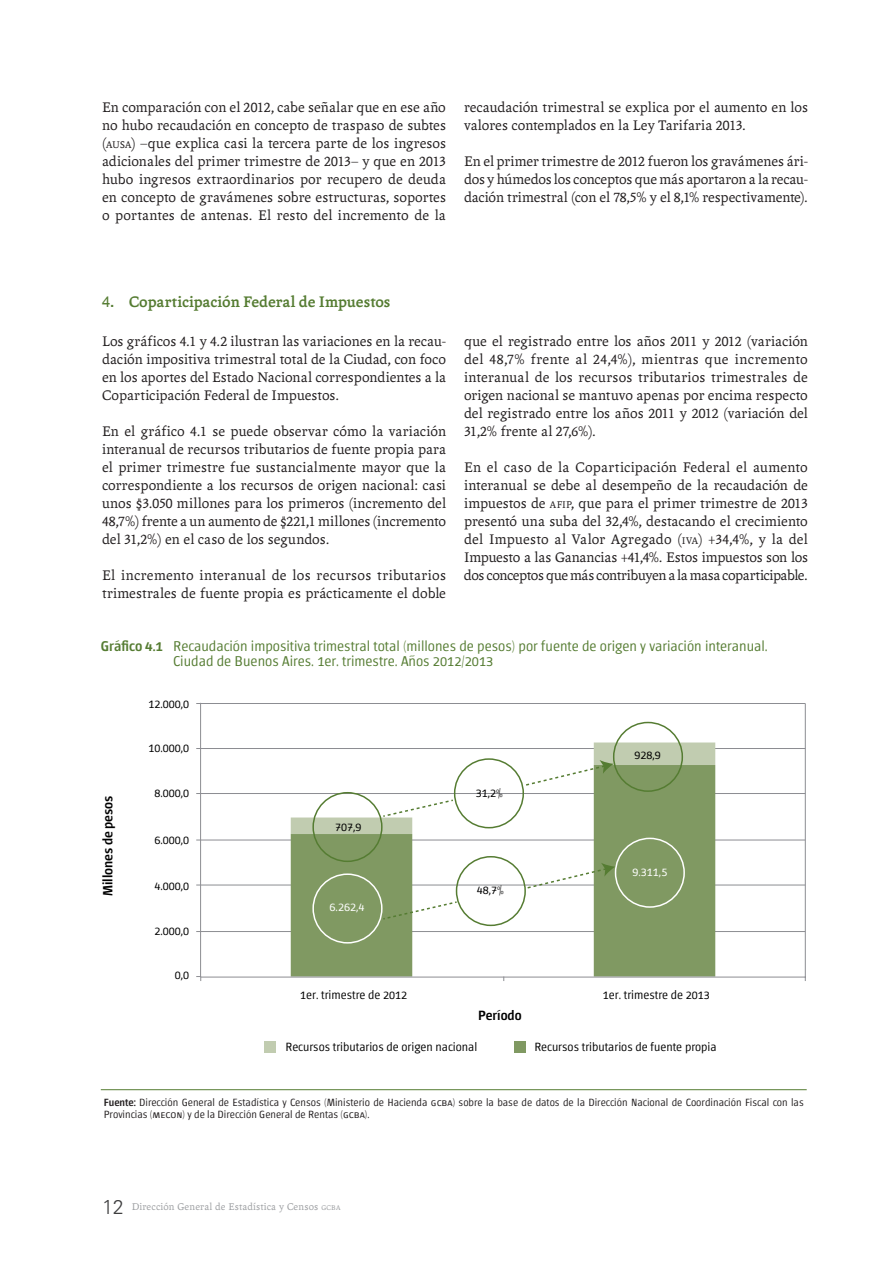
<style>
.page{position:relative;width:893px;height:1263px;background:#fff}
.page>*{position:absolute;margin:0;border:0;box-sizing:border-box;transform-origin:0 0}
.Subtitulo_tema{font:700 16.5px "Andralis ND Os F";color:#557c32}
.Texto_general{font:15px/18px "Andralis ND Os F";letter-spacing:.005em;color:#231f20;text-align:justify}
.Titulos{font:300 14.25px/15.8px "Chaco";color:#557c32}
.t1{font:500 13.5px "Chaco";color:#000}
.t2{font:300 12px "Chaco";color:#000}
.t3{font:300 12px "Chaco";color:#fff}
.Fuente{font:300 10.5px/12px "Chaco";color:#231f20}
.t4{font:10.5px "Andralis ND Os F";letter-spacing:.02em;color:#9d9fa2}
.s1{font-family:"Andralis NDSC"}
.s2{font-style:inherit}
.s3{font-size:10.5px}
.s4{font-family:"Arial";font-weight:400;font-size:15px}
.s5{font-family:"Arial";font-size:15px}
.s6{font-weight:500}
.s7{font-family:"Zurich BT";font-weight:300;font-size:19.5px;color:#3e3e3f}
.s8{font-size:7.35px}
</style>
<div class="page">
<hr style="left:101px;top:1089px;width:706px;height:1px;background:#557c32">
<hr style="left:201px;top:931px;width:604px;height:1px;background:#8c8d92">
<hr style="left:201px;top:885px;width:604px;height:1px;background:#8c8d92">
<hr style="left:201px;top:840px;width:604px;height:1px;background:#8c8d92">
<hr style="left:201px;top:793px;width:604px;height:1px;background:#8c8d92">
<hr style="left:201px;top:748px;width:604px;height:1px;background:#8c8d92">
<hr style="left:201px;top:703px;width:604px;height:1px;background:#8c8d92">
<svg style="left:291px;top:834px;width:424px;height:142px;fill:#809962"></svg>
<hr style="left:200px;top:703px;width:1px;height:274px;background:#8c8d92">
<hr style="left:201px;top:977px;width:605px;height:1px;background:#8c8d92">
<div style="left:456px;top:856px;width:70px;height:70px;border:2px solid #557c32;border-radius:50%"></div>
<div style="left:615px;top:838px;width:70px;height:70px;border:2px solid #fff;border-radius:50%"></div>
<div style="left:312px;top:873px;width:71px;height:70px;border:2px solid #fff;border-radius:50%"></div>
<svg style="left:291px;top:742px;width:424px;height:92px"></svg>
<svg style="left:383px;top:901px;width:74px;height:19px"></svg>
<svg style="left:523px;top:863px;width:92px;height:27px"></svg>
<div style="left:514px;top:1041px;width:12px;height:12px;background:#809962"></div>
<div style="left:263px;top:1041px;width:12px;height:12px;background:#c1ccb0"></div>
<hr style="left:805px;top:703px;width:1px;height:275px;background:#8c8d92">
<p class="Texto_general" style="left:102px;top:98px;width:345px">En comparación con el <span class="s1">2012</span>, cabe señalar que en ese año no hubo recaudación en concepto de traspaso de subtes <span class="s2">(</span><span class="s3">AUSA</span><span class="s2">)</span> –que explica casi la tercera parte de los ingresos adicionales del primer trimestre de <span class="s1">2013</span>– y que en <span class="s1">2013 </span>hubo ingresos extraordinarios por recupero de deuda en concepto de gravámenes sobre estructuras, soportes o portantes de antenas. El resto del incremento de la</p>
<p class="Texto_general" style="left:464px;top:98px;width:345px">recaudación trimestral se explica por el aumento en los valores contemplados en la Ley Tarifaria <span class="s1">2013</span>.</p>
<p class="Texto_general" style="left:464px;top:152px;width:345px">En el primer trimestre de <span class="s1">2012</span> fueron los gravámenes ári&shy;dos y húmedos los conceptos que más aportaron a la recau&shy;dación trimestral (con el <span class="s1">78</span>,<span class="s1">5</span>% y el <span class="s1">8</span>,<span class="s1">1</span>% respectivamente).</p>
<p class="Subtitulo_tema" style="left:102px;top:293px;width:290px"><span class="s4">4</span><span class="s5">.</span> Coparticipación Federal de Impuestos</p>
<p class="Texto_general" style="left:102px;top:332px;width:345px">Los gráficos <span class="s1">4</span>.<span class="s1">1</span> y <span class="s1">4</span>.<span class="s1">2</span> ilustran las variaciones en la recau&shy;dación impositiva trimestral total de la Ciudad, con foco en los aportes del Estado Nacional correspondientes a la Coparticipación Federal de Impuestos.</p>
<p class="Texto_general" style="left:102px;top:422px;width:345px">En el gráfico <span class="s1">4</span>.<span class="s1">1</span> se puede observar cómo la variación interanual de recursos tributarios de fuente propia para el primer trimestre fue sustancialmente mayor que la correspondiente a los recursos de origen nacional: casi unos $<span class="s1">3</span>.<span class="s1">050</span> millones para los primeros (incremento del <span class="s1">48</span>,<span class="s1">7</span>%) frente a un aumento de $<span class="s1">221</span>,<span class="s1">1</span> millones (incremento del <span class="s1">31</span>,<span class="s1">2</span>%) en el caso de los segundos.</p>
<p class="Texto_general" style="left:102px;top:566px;width:345px">El incremento interanual de los recursos tributarios trimestrales de fuente propia es prácticamente el doble</p>
<p class="Texto_general" style="left:464px;top:332px;width:345px">que el registrado entre los años <span class="s1">2011</span> y <span class="s1">2012</span> (variación del <span class="s1">48</span>,<span class="s1">7</span>% frente al <span class="s1">24</span>,<span class="s1">4</span>%), mientras que incremento interanual de los recursos tributarios trimestrales de origen nacional se mantuvo apenas por encima respecto del registrado entre los años <span class="s1">2011</span> y <span class="s1">2012</span> (variación del <span class="s1">31</span>,<span class="s1">2</span>% frente al <span class="s1">27</span>,<span class="s1">6</span>%).</p>
<p class="Texto_general" style="left:464px;top:458px;width:345px">En el caso de la Coparticipación Federal el aumento interanual se debe al desempeño de la recaudación de impuestos de <span class="s3">AFIP</span><span class="s2">,</span> que para el primer trimestre de <span class="s1">2013 </span>presentó una suba del <span class="s1">32</span>,<span class="s1">4</span>%, destacando el crecimiento del Impuesto al Valor Agregado <span class="s2">(</span><span class="s3">IVA</span><span class="s2">)</span> +<span class="s1">34</span>,<span class="s1">4</span>%, y la del Impuesto a las Ganancias +<span class="s1">41</span>,<span class="s1">4</span>%. Estos impuestos son los dos conceptos que más contribuyen a la masa coparticipable.</p>
<p class="Titulos" style="left:173px;top:638px;width:596px;text-indent:-72px"><span class="s6">Gráfico 4.1</span> Recaudación impositiva trimestral total (millones de pesos) por fuente de origen y variación interanual.<br>Ciudad de Buenos Aires. 1er. trimestre. Años 2012/2013</p>
<p class="t1" style="left:102px;top:896px;width:102px;rotate:-90deg">Millones de pesos</p>
<p class="t2" style="left:148px;top:699px;width:42px">12.000,0</p>
<p class="t2" style="left:148px;top:743px;width:42px">10.000,0</p>
<p class="t2" style="left:154px;top:787px;width:36px">8.000,0</p>
<p class="t2" style="left:154px;top:834px;width:36px">6.000,0</p>
<p class="t2" style="left:154px;top:880px;width:36px">4.000,0</p>
<p class="t2" style="left:154px;top:926px;width:36px">2.000,0</p>
<p class="t2" style="left:175px;top:970px;width:16px">0,0</p>
<p class="t2" style="left:335px;top:822px;width:28px">707,9</p>
<p class="t3" style="left:330px;top:901px;width:36px">6.262,4</p>
<p class="t2" style="left:476px;top:787px;width:29px">31,2%</p>
<p class="t2" style="left:477px;top:884px;width:29px">48,7%</p>
<p class="t2" style="left:634px;top:749px;width:28px">928,9</p>
<p class="t3" style="left:633px;top:866px;width:36px">9.311,5</p>
<p class="t2" style="left:300px;top:989px;width:109px">1er. trimestre de 2012</p>
<p class="t2" style="left:603px;top:989px;width:109px">1er. trimestre de 2013</p>
<p class="t1" style="left:478px;top:1009px;width:45px">Período</p>
<p class="t2" style="left:285px;top:1041px;width:193px">Recursos tributarios de origen nacional</p>
<p class="t2" style="left:534px;top:1041px;width:184px">Recursos tributarios de fuente propia</p>
<p class="Fuente" style="left:104px;top:1097px;width:701px"><span class="s6">Fuente:</span> Dirección General de Estadística y Censos (Ministerio de Hacienda gcba) sobre la base de datos de la Dirección Nacional de Coordinación Fiscal con las<br>Provincias (mecon) y de la Dirección General de Rentas (gcba).</p>
<p class="t4" style="left:102px;top:1201px;width:240px"><span class="s7">12</span> Dirección General de Estadística y Censos <span class="s8">GCBA</span></p>
</div>
